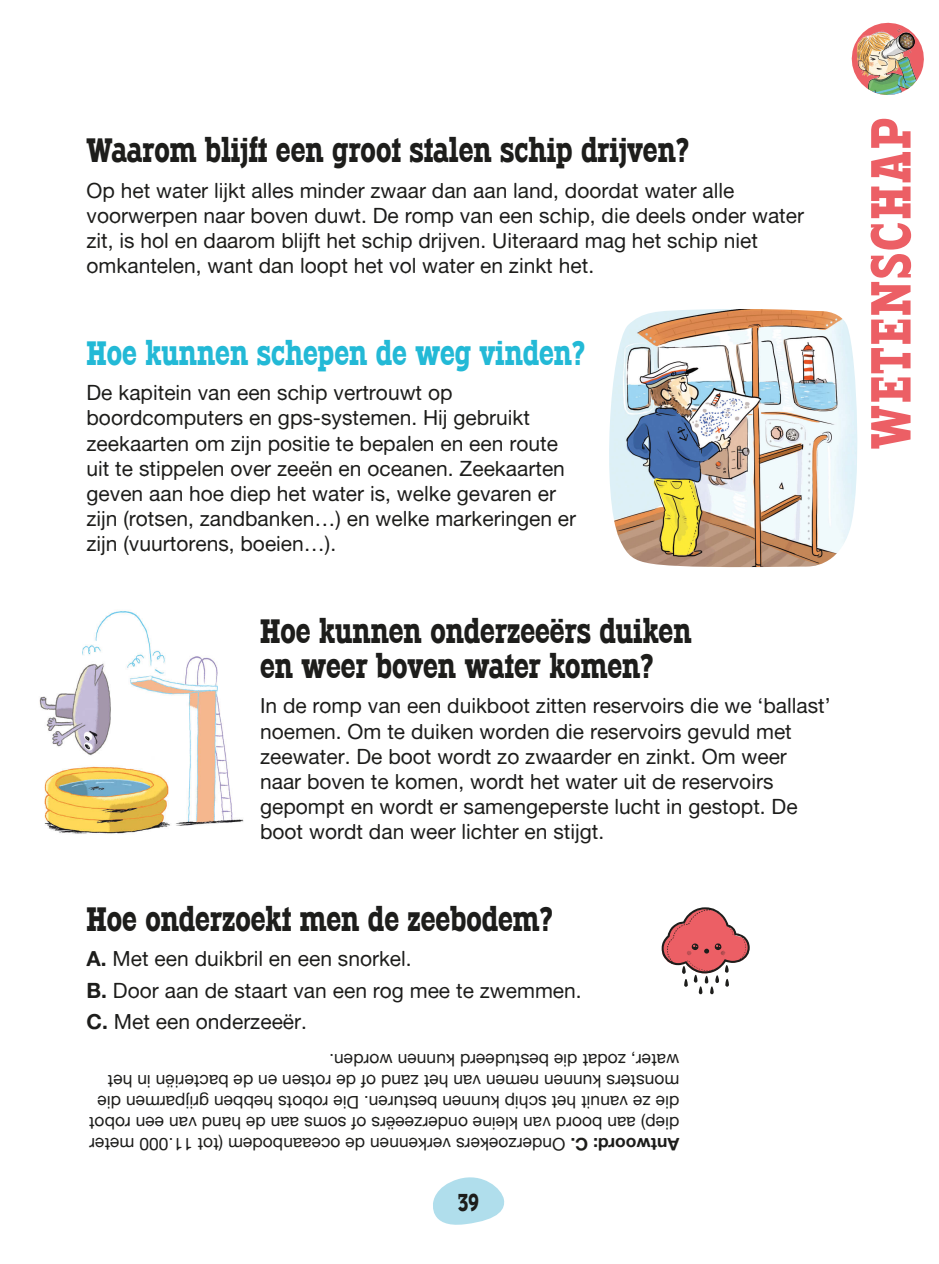
<style>
.page{position:relative;width:939px;height:1264px;background:#fff}
.page>*{position:absolute;margin:0;border:0;box-sizing:border-box;transform-origin:0 0}
.t1{font:52.5px "Typodermic";letter-spacing:.05em;color:#ec5f65}
.t2{font:31.5px/35px "Typodermic";color:#1d1d1b}
.t3{font:31.5px "Typodermic";color:#23b9d6}
.t4{font:22.75px "Typodermic";color:#1d1d1b}
.t5{font:21px/25.2px "Alte Haas Grotesk";color:#1d1d1b}
.t6{font:17.5px/21px "Alte Haas Grotesk";color:#1d1d1b}
.s1{font-family:"Alte Haas Grotesk Bold"}
</style>
<div class="page">
<svg style="left:433px;top:1177px;width:72px;height:48px"></svg>
<img style="left:39px;top:610px;width:205px;height:224px">
<svg style="left:662px;top:907px;width:88px;height:86px"></svg>
<img style="left:609px;top:309px;width:249px;height:258px">
<svg style="left:887px;top:22px;width:37px;height:48px"></svg>
<img style="left:851px;top:23px;width:71px;height:72px">
<h2 class="t2" style="left:87px;top:133px;width:604px">Waarom blijft een groot stalen schip drijven?</h2>
<p class="t5" style="left:87px;top:177px;width:719px">Op het water lijkt alles minder zwaar dan aan land, doordat water alle voorwerpen naar boven duwt. De romp van een schip, die deels onder water zit, is hol en daarom blijft het schip drijven. Uiteraard mag het schip niet omkantelen, want dan loopt het vol water en zinkt het.</p>
<h2 class="t3" style="left:87px;top:334px;width:500px">Hoe kunnen schepen de weg vinden?</h2>
<p class="t5" style="left:87px;top:379px;width:491px">De kapitein van een schip vertrouwt op boordcomputers en gps-systemen. Hij gebruikt zeekaarten om zijn positie te bepalen en een route uit te stippelen over zeeën en oceanen. Zeekaarten geven aan hoe diep het water is, welke gevaren er zijn (rotsen, zandbanken…) en welke markeringen er zijn (vuurtorens, boeien…).</p>
<h2 class="t2" style="left:260px;top:613px;width:433px">Hoe kunnen onderzeeërs duiken en weer boven water komen?</h2>
<p class="t5" style="left:260px;top:692px;width:572px">In de romp van een duikboot zitten reservoirs die we ‘ballast’ noemen. Om te duiken worden die reservoirs gevuld met zeewater. De boot wordt zo zwaarder en zinkt. Om weer naar boven te komen, wordt het water uit de reservoirs gepompt en wordt er samengeperste lucht in gestopt. De boot wordt dan weer lichter en stijgt.</p>
<h2 class="t2" style="left:87px;top:901px;width:467px">Hoe onderzoekt men de zeebodem?</h2>
<p class="t5" style="left:87px;top:942px;width:497px;line-height:31.2px"><span class="s1">A.</span> Met een duikbril en een snorkel.<br><span class="s1">B.</span> Door aan de staart van een rog mee te zwemmen.<br><span class="s1">C.</span> Met een onderzeeër.</p>
<p class="t6" style="left:679px;top:1154px;width:592px;rotate:-180deg"><span class="s1">Antwoord: C.</span> Onderzoekers verkennen de oceaanbodem (tot 11.000 meter diep) aan boord van kleine onderzeeërs of soms aan de hand van een robot die ze vanuit het schip kunnen besturen. Die robots hebben grijparmen die monsters kunnen nemen van het zand of de rotsen en de bacteriën in het water, zodat die bestudeerd kunnen worden.</p>
<p class="t4" style="left:458px;top:1188px;width:23px">39</p>
<h1 class="t1" style="left:859px;top:449px;width:333px;rotate:-90deg">WETENSCHAP</h1>
</div>
